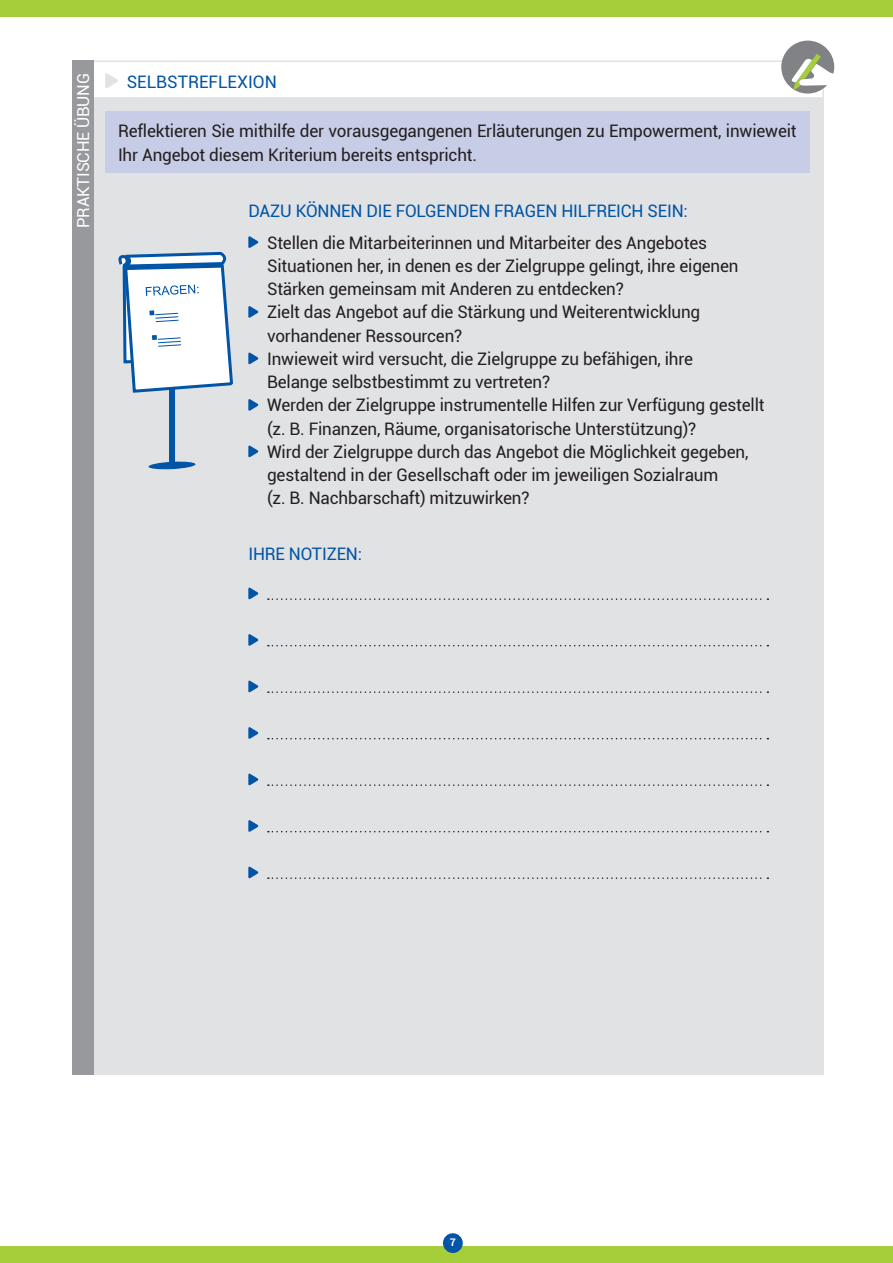
<style>
.page{position:relative;width:893px;height:1263px;background:#fff}
.page>*{position:absolute;margin:0;border:0;box-sizing:border-box;transform-origin:0 0}
.t1{font:17.25px/23.2px "Roboto";letter-spacing:-.01em;color:#231f20}
.t2{font:17.25px "Roboto";letter-spacing:-.01em;color:#0154a6}
.t3{font:16.5px "Roboto";letter-spacing:-.01em;color:#fff}
.t4{font:700 10.5px "Roboto";color:#fff}
</style>
<div class="page">
<div style="left:0;top:0;width:893px;height:17px;background:#a6ce39"></div>
<div style="left:0;top:1246px;width:893px;height:17px;background:#a6ce39"></div>
<div style="left:443px;top:1233px;width:20px;height:20px;background:#0154a6;border-radius:50%"></div>
<div style="left:72px;top:71px;width:752px;height:1004px;background:#e1e2e4"></div>
<div style="left:105px;top:112px;width:705px;height:61px;background:#c7cde7"></div>
<hr style="left:92px;top:61px;width:707px;height:1px;background:#e1e2e4">
<div style="left:92px;top:64px;width:730px;height:33px;background:#fff"></div>
<svg style="left:105px;top:73px;width:13px;height:15px"></svg>
<div style="left:169px;top:330px;width:6px;height:139px;background:#0154a6"></div>
<svg style="left:148px;top:461px;width:48px;height:9px"></svg>
<svg style="left:118px;top:251px;width:115px;height:142px;background:#d2dfed"></svg>
<div style="left:72px;top:60px;width:22px;height:1015px;background:#97999c"></div>
<svg style="left:248px;top:236px;width:11px;height:12px"></svg>
<svg style="left:248px;top:306px;width:11px;height:12px"></svg>
<svg style="left:248px;top:352px;width:11px;height:13px"></svg>
<svg style="left:248px;top:399px;width:11px;height:12px"></svg>
<svg style="left:248px;top:445px;width:11px;height:13px"></svg>
<svg style="left:248px;top:587px;width:11px;height:13px"></svg>
<svg style="left:268px;top:598px;width:500px;height:2px"></svg>
<svg style="left:248px;top:634px;width:11px;height:12px"></svg>
<svg style="left:268px;top:645px;width:500px;height:1px"></svg>
<svg style="left:248px;top:680px;width:11px;height:13px"></svg>
<svg style="left:268px;top:691px;width:500px;height:2px"></svg>
<svg style="left:248px;top:727px;width:11px;height:12px"></svg>
<svg style="left:268px;top:738px;width:500px;height:1px"></svg>
<svg style="left:248px;top:773px;width:11px;height:13px"></svg>
<svg style="left:268px;top:784px;width:500px;height:2px"></svg>
<svg style="left:248px;top:820px;width:11px;height:12px"></svg>
<svg style="left:268px;top:831px;width:500px;height:1px"></svg>
<svg style="left:248px;top:866px;width:11px;height:13px"></svg>
<svg style="left:268px;top:877px;width:500px;height:2px"></svg>
<div style="left:781px;top:41px;width:53px;height:53px;background:#808285;border-radius:50%"></div>
<svg style="left:789px;top:54px;width:45px;height:43px"></svg>
<p class="t3" style="left:72px;top:228px;width:154px;rotate:-90deg">Praktische Übung</p>
<p class="t2" style="left:127px;top:70px;width:152px">Selbstreflexion</p>
<p class="t1" style="left:118px;top:119px;width:680px">Reflektieren Sie mithilfe der vorausgegangenen Erläuterungen zu Empowerment, inwieweit<br>Ihr Angebot diesem Kriterium bereits entspricht.</p>
<p class="t2" style="left:248px;top:199px;width:441px">Dazu können die folgenden Fragen h ilfreich sein:</p>
<p class="t1" style="left:267px;top:230px;width:499px">Stellen die Mitarbeiterinnen und Mitarbeiter des Angebotes Situationen her, in denen es der Zielgruppe gelingt, ihre eigenen Stärken gemeinsam mit Anderen zu entdecken?<br>Zielt das Angebot auf die Stärkung und Weiterentwicklung vorhandener Ressourcen?<br>Inwieweit wird versucht, die Zielgruppe zu befähigen, ihre<br>Belange selbstbestimmt zu vertreten?<br>Werden der Zielgruppe instrumentelle Hilfen zur Verfügung gestellt (z. B. Finanzen, Räume, organisatorische Unterstützung)?<br>Wird der Zielgruppe durch das Angebot die Möglichkeit gegeben, gestaltend in der Gesellschaft oder im jeweiligen Sozialraum<br>(z. B. N achbarschaft) mitzuwirken?</p>
<p class="t2" style="left:248px;top:541px;width:115px">Ih re Notizen:</p>
<p class="t4" style="left:450px;top:1234px;width:8px">7</p>
</div>
